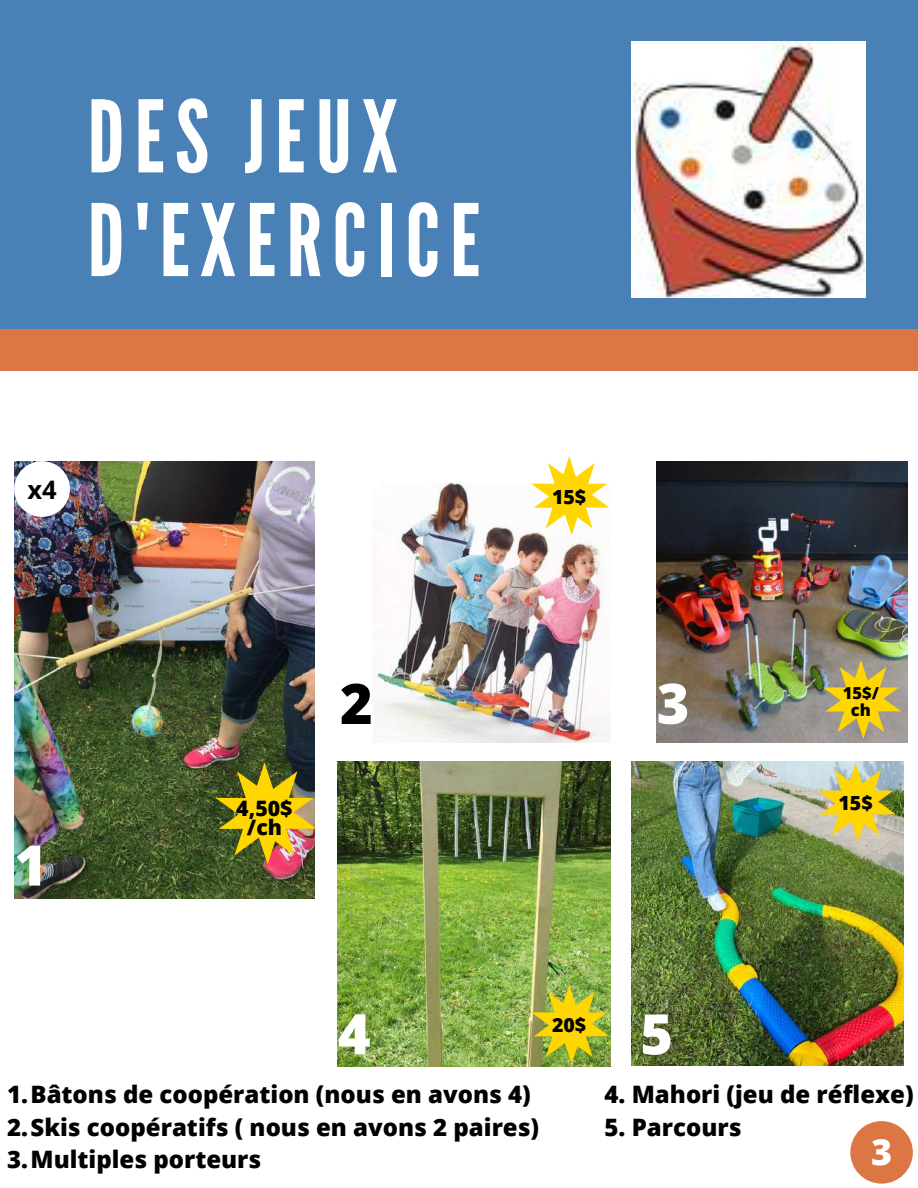
<style>
.page{position:relative;width:918px;height:1188px;background:#fff}
.page>*{position:absolute;margin:0;border:0;box-sizing:border-box;transform-origin:0 0}
.t1{font:99.6px/103.6px "League Gothic";letter-spacing:.1em;color:#fff}
.t2{font:800 55.95px "Open Sans";color:#fff}
.t3{font:800 55.95px "Open Sans";color:#000}
.t4{font:800 36px "Open Sans";color:#fff}
.t5{font:700 25.5px "Open Sans";color:#000}
.t6{font:800 24px/32.7px "Open Sans";color:#000}
.t7{font:800 21.3px/18.5px "Open Sans";color:#000;text-align:center}
.t8{font:800 19.5px "Open Sans";color:#000}
.t9{font:800 16.5px/17.4px "Open Sans";color:#000;text-align:center}
</style>
<div class="page">
<img style="left:631px;top:762px;width:273px;height:303px">
<div style="left:0;top:133px;width:918px;height:237px;background:#dd7645"></div>
<div style="left:0;top:0;width:918px;height:329px;background:#4980b5"></div>
<img style="left:631px;top:41px;width:234px;height:257px">
<img style="left:338px;top:762px;width:272px;height:304px">
<img style="left:657px;top:461px;width:251px;height:281px">
<img style="left:373px;top:482px;width:237px;height:260px">
<div style="left:340px;top:445px;width:48px;height:47px;background:#fff;border-radius:50%"></div>
<img style="left:14px;top:461px;width:301px;height:438px">
<div style="left:14px;top:461px;width:56px;height:56px;background:#fff;border-radius:50%"></div>
<img style="left:216px;top:762px;width:100px;height:102px">
<svg style="left:531px;top:456px;width:78px;height:79px"></svg>
<svg style="left:823px;top:660px;width:78px;height:79px;background:#c5b156"></svg>
<img style="left:531px;top:985px;width:78px;height:79px">
<img style="left:818px;top:763px;width:78px;height:79px">
<div style="left:850px;top:1121px;width:63px;height:63px;background:#dd7645;border-radius:50%"></div>
<h1 class="t1" style="left:88px;top:87px;width:394px">DES JEUX<br>D'EXERCICE</h1>
<p class="t5" style="left:27px;top:471px;width:31px">x4</p>
<h2 class="t2" style="left:14px;top:826px;width:34px">1</h2>
<p class="t8" style="left:552px;top:483px;width:36px">15$</p>
<p class="t7" style="left:236px;top:799px;width:58px">4,50$ /ch</p>
<h2 class="t3" style="left:340px;top:664px;width:34px">2</h2>
<h2 class="t2" style="left:657px;top:664px;width:34px">3</h2>
<p class="t9" style="left:843px;top:683px;width:38px">15$/ ch</p>
<p class="t8" style="left:838px;top:790px;width:36px">15$</p>
<h2 class="t2" style="left:338px;top:995px;width:34px">4</h2>
<p class="t6" style="left:7px;top:1078px;width:534px">1.Bâtons de coopération (nous en avons 4)<br>2.Skis coopératifs ( nous en avons 2 paires)<br>3.Multiples porteurs</p>
<p class="t8" style="left:552px;top:1011px;width:36px">20$</p>
<h2 class="t2" style="left:640px;top:995px;width:34px">5</h2>
<p class="t6" style="left:605px;top:1078px;width:311px">4. Mahori (jeu de réflexe)</p>
<p class="t6" style="left:605px;top:1110px;width:138px">5. Parcours</p>
<h3 class="t4" style="left:871px;top:1127px;width:23px">3</h3>
</div>
